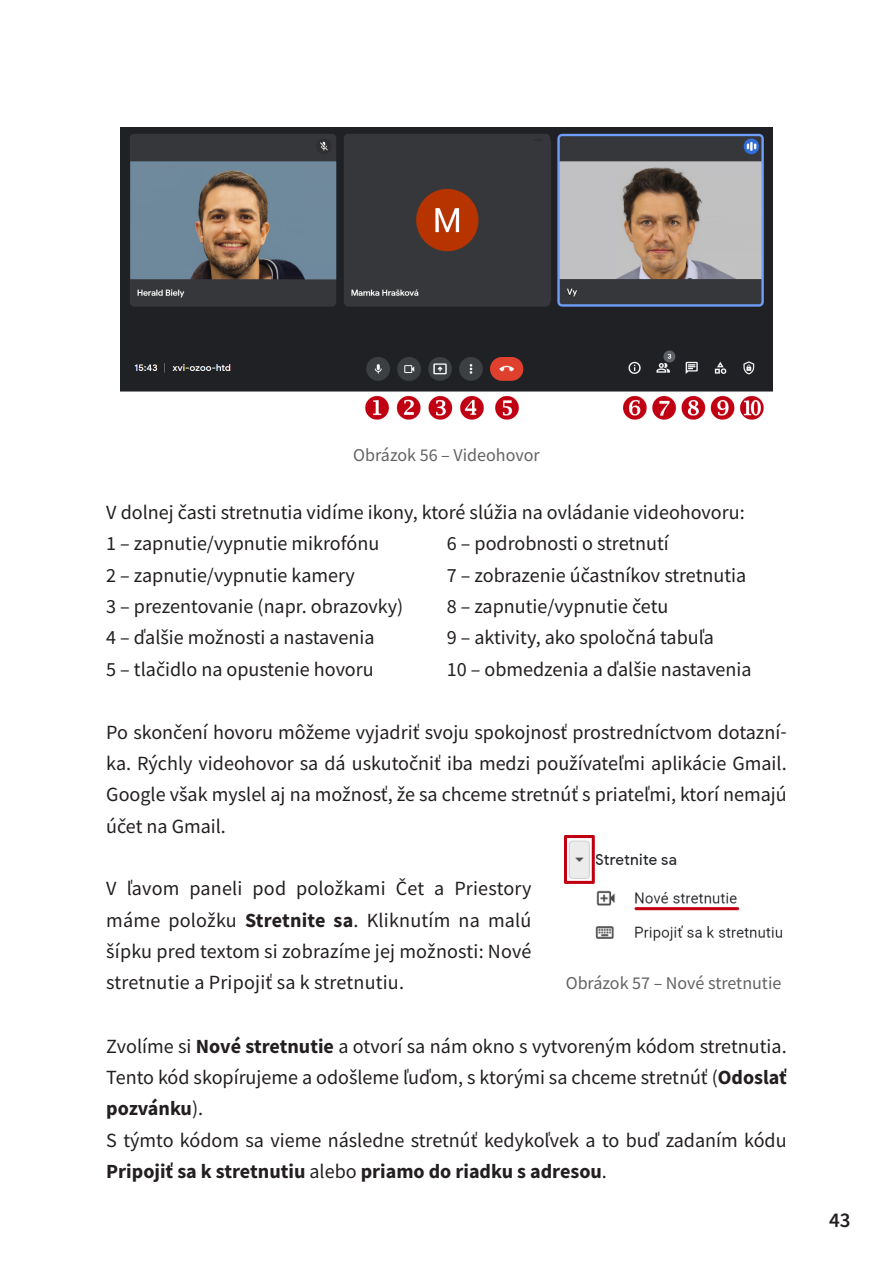
<style>
.page{position:relative;width:893px;height:1263px;background:#fff}
.page>*{position:absolute;margin:0;border:0;box-sizing:border-box;transform-origin:0 0}
.t1{font:600 21px "Source Sans Pro";color:#231f20}
.t2{font:20.1px/31.3px "Source Sans Pro";color:#231f20}
.t3{font:18px "Source Sans Pro";color:#636366}
.s1{font-weight:700}
</style>
<div class="page">
<img style="left:121px;top:128px;width:651px;height:292px">
<img style="left:564px;top:836px;width:218px;height:105px">
<p class="t3" style="left:353px;top:444px;width:188px">Obrázok 56 – Videohovor</p>
<p class="t2" style="left:106px;top:496px;width:640px">V dolnej časti stretnutia vidíme ikony, ktoré slúžia na ovládanie videohovoru:<br>1 – zapnutie/vypnutie mikrofónu</p>
<p class="t2" style="left:447px;top:528px;width:224px">6 – podrobnosti o stretnutí</p>
<p class="t2" style="left:106px;top:559px;width:250px">2 – zapnutie/vypnutie kamery</p>
<p class="t2" style="left:447px;top:559px;width:301px">7 – zobrazenie účastníkov stretnutia</p>
<p class="t2" style="left:106px;top:591px;width:299px">3 – prezentovanie (napr. obrazovky)</p>
<p class="t2" style="left:447px;top:591px;width:223px">8 – zapnutie/vypnutie četu</p>
<p class="t2" style="left:106px;top:622px;width:270px">4 – ďalšie možnosti a nastavenia</p>
<p class="t2" style="left:447px;top:622px;width:269px">9 – aktivity, ako spoločná tabuľa</p>
<p class="t2" style="left:106px;top:653px;width:269px">5 – tlačidlo na opustenie hovoru</p>
<p class="t2" style="left:447px;top:653px;width:306px">10 – obmedzenia a ďalšie nastavenia</p>
<p class="t2" style="left:106px;top:716px;width:682px;text-align:justify">Po skončení hovoru môžeme vyjadriť svoju spokojnosť prostredníctvom dotazní&shy;ka. Rýchly videohovor sa dá uskutočniť iba medzi používateľmi aplikácie Gmail.<br>Google však myslel aj na možnosť, že sa chceme stretnúť s priateľmi, ktorí nemajú účet na Gmail.</p>
<p class="t2" style="left:106px;top:873px;width:427px;text-align:justify">V ľavom paneli pod položkami Čet a Priestory máme položku <span class="s1">Stretnite sa</span>. Kliknutím na malú šípku pred textom si zobrazíme jej možnosti: Nové stretnutie a Pripojiť sa k stretnutiu.</p>
<p class="t3" style="left:566px;top:971px;width:217px">Obrázok 57 – Nové stretnutie</p>
<p class="t2" style="left:106px;top:1030px;width:682px">Zvolíme si <span class="s1">Nové stretnutie</span> a otvorí sa nám okno s vytvoreným kódom stretnutia.<br>Tento kód skopírujeme a odošleme ľuďom, s ktorými sa chceme stretnúť (<span class="s1">Odoslať pozvánku</span>).<br>S týmto kódom sa vieme následne stretnúť kedykoľvek a to buď zadaním kódu <span class="s1">Pripojiť sa k stretnutiu</span> alebo <span class="s1">priamo do riadku s adresou</span>.</p>
<p class="t1" style="left:829px;top:1207px;width:23px">43</p>
</div>
